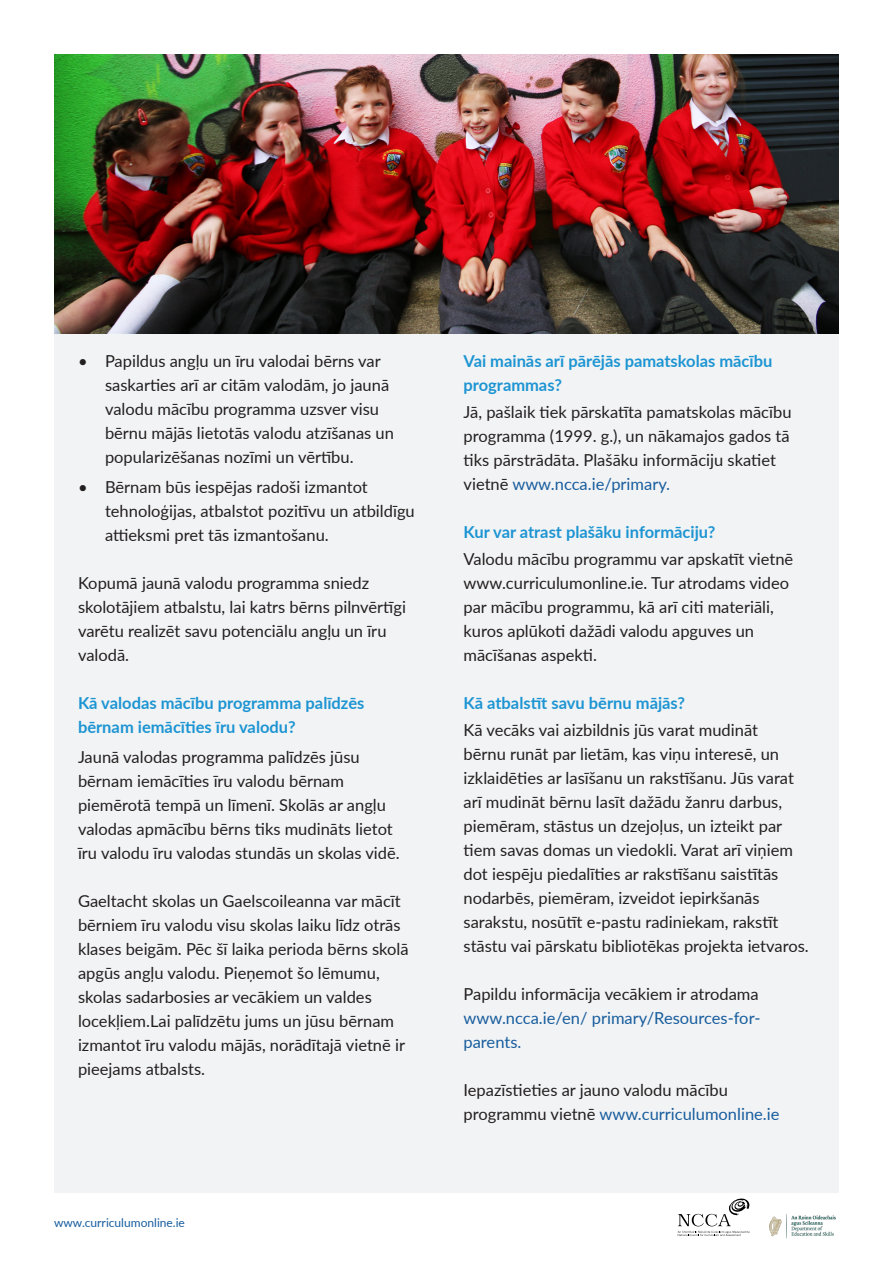
<style>
.page{position:relative;width:893px;height:1263px;background:#fff}
.page>*{position:absolute;margin:0;border:0;box-sizing:border-box;transform-origin:0 0}
.t1{font:16.5px/24px "Lato";color:#231f20}
.t2{font:700 16.5px/24px "Lato";color:#1d95d3}
.t3{font:16.5px/24px "Lato";color:#175d9e}
.t4{font:12px "Lato";color:#175d9e}
.s1{color:#175d9e}
</style>
<div class="page">
<svg style="left:678px;top:1198px;width:71px;height:38px"></svg>
<div style="left:54px;top:270px;width:785px;height:922px;background:#f2f3f4"></div>
<img style="left:55px;top:55px;width:783px;height:278px">
<img style="left:769px;top:1213px;width:67px;height:26px">
<p class="t1" style="left:105px;top:348px;width:290px;text-indent:-27px">• Papildus angļu un īru valodai bērns var saskarties arī ar citām valodām, jo jaunā valodu mācību programma uzsver visu bērnu mājās lietotās valodu atzīšanas un popularizēšanas nozīmi un vērtību.</p>
<p class="t1" style="left:105px;top:474px;width:311px;text-indent:-27px">• Bērnam būs iespējas radoši izmantot tehnoloģijas, atbalstot pozitīvu un atbildīgu attieksmi pret tās izmantošanu.</p>
<p class="t1" style="left:78px;top:570px;width:329px">Kopumā jaunā valodu programma sniedz skolotājiem atbalstu, lai katrs bērns pilnvērtīgi varētu realizēt savu potenciālu angļu un īru valodā.</p>
<p class="t2" style="left:78px;top:690px;width:288px">Kā valodas mācību programma palīdzēs bērnam iemācīties īru valodu?</p>
<p class="t1" style="left:78px;top:744px;width:323px">Jaunā valodas programma palīdzēs jūsu bērnam iemācīties īru valodu bērnam piemērotā tempā un līmenī. Skolās ar angļu valodas apmācību bērns tiks mudināts lietot īru valodu īru valodas stundās un skolas vidē.</p>
<p class="t1" style="left:78px;top:888px;width:332px">Gaeltacht skolas un Gaelscoileanna var mācīt bērniem īru valodu visu skolas laiku līdz otrās klases beigām. Pēc šī laika perioda bērns skolā apgūs angļu valodu. Pieņemot šo lēmumu, skolas sadarbosies ar vecākiem un valdes locekļiem.Lai palīdzētu jums un jūsu bērnam izmantot īru valodu mājās, norādītajā vietnē ir pieejams atbalsts.</p>
<p class="t4" style="left:54px;top:1214px;width:132px">www.curriculumonline.ie</p>
<p class="t2" style="left:464px;top:348px;width:310px">Vai mainās arī pārējās pamatskolas mācību programmas?</p>
<p class="t1" style="left:464px;top:399px;width:330px">Jā, pašlaik tiek pārskatīta pamatskolas mācību programma (1999. g.), un nākamajos gados tā tiks pārstrādāta. Plašāku informāciju skatiet vietnē <span class="s1">www.ncca.ie/primary.</span></p>
<p class="t2" style="left:464px;top:519px;width:254px">Kur var atrast plašāku informāciju?</p>
<p class="t1" style="left:464px;top:546px;width:331px">Valodu mācību programmu var apskatīt vietnē www.curriculumonline.ie. Tur atrodams video par mācību programmu, kā arī citi materiāli, kuros aplūkoti dažādi valodu apguves un mācīšanas aspekti.</p>
<p class="t2" style="left:464px;top:690px;width:223px">Kā atbalstīt savu bērnu mājās?</p>
<p class="t1" style="left:464px;top:717px;width:347px">Kā vecāks vai aizbildnis jūs varat mudināt<br>bērnu runāt par lietām, kas viņu interesē, un izklaidēties ar lasīšanu un rakstīšanu. Jūs varat arī mudināt bērnu lasīt dažādu žanru darbus, piemēram, stāstus un dzejoļus, un izteikt par tiem savas domas un viedokli. Varat arī viņiem dot iespēju piedalīties ar rakstīšanu saistītās nodarbēs, piemēram, izveidot iepirkšanās sarakstu, nosūtīt e-pastu radiniekam, rakstīt stāstu vai pārskatu bibliotēkas projekta ietvaros.</p>
<p class="t1" style="left:464px;top:981px;width:297px">Papildu informācija vecākiem ir atrodama</p>
<p class="t3" style="left:464px;top:1005px;width:298px">www.ncca.ie/en/ primary/Resources-for&shy;parents.</p>
<p class="t1" style="left:464px;top:1077px;width:317px">Iepazīstieties ar jauno valodu mācību programmu vietnē <span class="s1">www.curriculumonline.ie</span></p>
</div>
